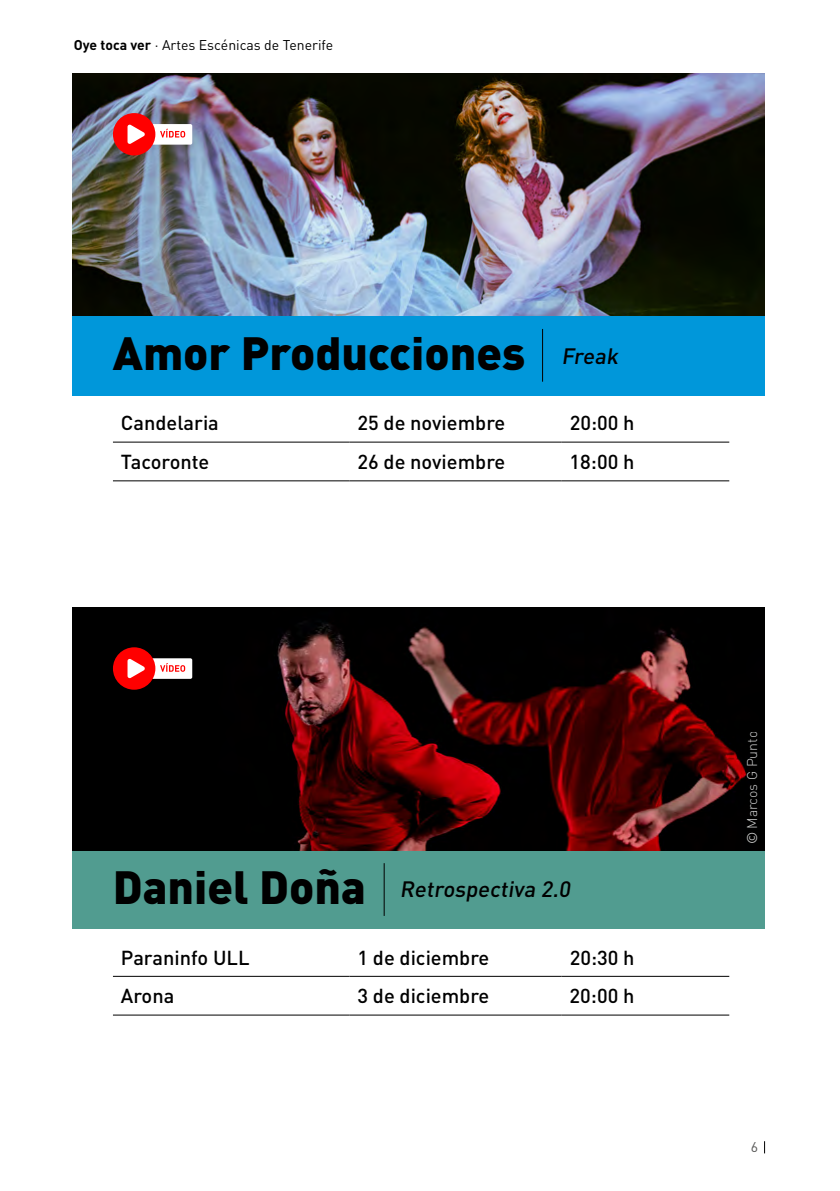
<style>
.page{position:relative;width:840px;height:1191px;background:#fff}
.page>*{position:absolute;margin:0;border:0;box-sizing:border-box;transform-origin:0 0}
.t1{font:900 46px "DIN Pro";color:#000}
.t2{font:500 22px "DIN Pro";color:#000}
.t3{font:500 20px "DIN Pro";color:#000}
.t4{font:14px "DIN Pro";color:#000}
.t5{font:300 14px "DIN";color:#fff}
.t6{font:14px "DIN Pro";color:#575756}
.s1{font-weight:700}
.s2{font-family:"DIN Pro";font-weight:400}
</style>
<div class="page">
<div style="left:72px;top:289px;width:692px;height:106px;background:#0097da"></div>
<div style="left:72px;top:805px;width:692px;height:123px;background:#519c90"></div>
<hr style="left:113px;top:441px;width:236px;height:1px;background:#000">
<hr style="left:349px;top:441px;width:212px;height:1px;background:#000">
<hr style="left:561px;top:441px;width:167px;height:1px;background:#000">
<hr style="left:113px;top:480px;width:236px;height:1px;background:#000">
<hr style="left:349px;top:480px;width:212px;height:1px;background:#000">
<hr style="left:561px;top:480px;width:167px;height:1px;background:#000">
<hr style="left:113px;top:975px;width:236px;height:1px;background:#000">
<hr style="left:349px;top:975px;width:212px;height:1px;background:#000">
<hr style="left:561px;top:975px;width:167px;height:1px;background:#000">
<hr style="left:113px;top:1014px;width:236px;height:1px;background:#000">
<hr style="left:349px;top:1014px;width:212px;height:1px;background:#000">
<hr style="left:561px;top:1014px;width:167px;height:1px;background:#000">
<img style="left:72px;top:607px;width:692px;height:243px">
<hr style="left:541px;top:329px;width:1px;height:53px;background:#000">
<hr style="left:383px;top:863px;width:1px;height:53px;background:#000">
<img style="left:72px;top:73px;width:692px;height:243px">
<div style="left:147px;top:124px;width:45px;height:21px;background:#fff;border-radius:2px"></div>
<div style="left:113px;top:113px;width:42px;height:42px;background:#f00;border-radius:50%"></div>
<svg style="left:160px;top:129px;width:25px;height:9px"></svg>
<svg style="left:127px;top:124px;width:18px;height:20px"></svg>
<div style="left:147px;top:658px;width:45px;height:21px;background:#fff;border-radius:2px"></div>
<div style="left:113px;top:647px;width:42px;height:42px;background:#f00;border-radius:50%"></div>
<svg style="left:160px;top:663px;width:25px;height:9px"></svg>
<svg style="left:127px;top:658px;width:18px;height:20px"></svg>
<p class="t4" style="left:74px;top:36px;width:261px"><span class="s1">Oye toca ver</span> · Artes Escénicas de Tenerife</p>
<h1 class="t1" style="left:113px;top:322px;width:413px">Amor Producciones</h1>
<p class="t2" style="left:561px;top:341px;width:62px">Freak</p>
<p class="t3" style="left:121px;top:409px;width:99px">Candelaria</p>
<p class="t3" style="left:357px;top:409px;width:149px">25 de noviembre</p>
<p class="t3" style="left:569px;top:409px;width:66px">20:00 h</p>
<p class="t3" style="left:121px;top:448px;width:90px">Tacoronte</p>
<p class="t3" style="left:357px;top:448px;width:149px">26 de noviembre</p>
<p class="t3" style="left:569px;top:448px;width:66px">18:00 h</p>
<h1 class="t1" style="left:113px;top:856px;width:254px">Daniel Doña</h1>
<p class="t2" style="left:399px;top:874px;width:176px">Retrospectiva 2.0</p>
<p class="t3" style="left:121px;top:943px;width:130px">Paraninfo ULL</p>
<p class="t3" style="left:357px;top:943px;width:133px">1 de diciembre</p>
<p class="t3" style="left:569px;top:943px;width:66px">20:30 h</p>
<p class="t3" style="left:121px;top:982px;width:55px">Arona</p>
<p class="t3" style="left:357px;top:982px;width:133px">3 de diciembre</p>
<p class="t3" style="left:569px;top:982px;width:66px">20:00 h</p>
<p class="t5" style="left:743px;top:844px;width:115px;rotate:-90deg"><span class="s2">©</span> Marcos G Punto</p>
<p class="t6" style="left:750px;top:1137px;width:9px">6</p>
</div>
